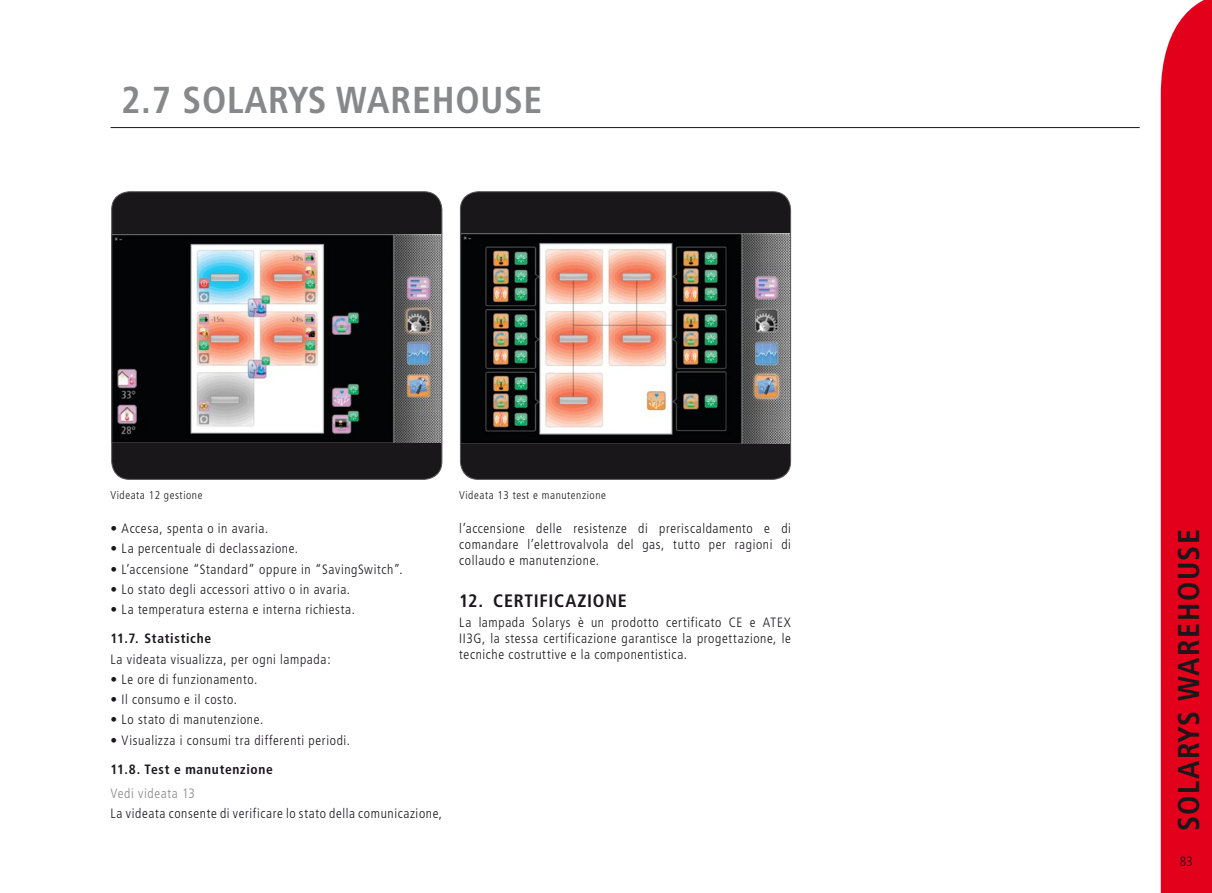
<style>
.page{position:relative;width:1212px;height:893px;background:#fff}
.page>*{position:absolute;margin:0;border:0;box-sizing:border-box;transform-origin:0 0}
.t1{font:700 condensed 37.5px "Frutiger";letter-spacing:.02em;color:#87888a}
.t2{font:700 condensed 30px "Frutiger";letter-spacing:.05em;color:#1a171b}
.t3{font:700 condensed 18px "Frutiger";color:#1a171b}
.t4{font:300 condensed 13.5px/16px "Frutiger";letter-spacing:.045em;color:#1a171b;text-align:justify}
.t5{font:700 condensed 13.5px "Frutiger";letter-spacing:.05em;color:#1a171b}
.t6{font:300 condensed 13.5px "Frutiger";letter-spacing:.045em;color:#87888a}
.t7{font:300 condensed 11.25px "Frutiger";letter-spacing:.05em;color:#1a171b}
</style>
<div class="page">
<div style="left:1161px;top:0;width:51px;height:893px;background:#e2001a"></div>
<hr style="left:111px;top:127px;width:1029px;height:1px;background:#1a171b">
<div style="left:112px;top:192px;width:330px;height:287px;background:#1a171b;border-radius:18px"></div>
<img style="left:113px;top:234px;width:327px;height:209px">
<div style="left:111px;top:191px;width:331px;height:289px;border:1px solid #58585a;border-radius:18px"></div>
<div style="left:460px;top:192px;width:330px;height:287px;background:#1a171b;border-radius:18px"></div>
<img style="left:462px;top:234px;width:327px;height:209px">
<div style="left:460px;top:191px;width:331px;height:289px;border:1px solid #58585a;border-radius:18px"></div>
<h1 class="t1" style="left:121px;top:78px;width:423px">2.7 SOLARYS WAREHOUSE</h1>
<p class="t7" style="left:111px;top:488px;width:93px">Videata 12 gestione</p>
<p class="t7" style="left:459px;top:488px;width:148px">Videata 13 test e manutenzione</p>
<p class="t4" style="left:111px;top:521px;width:159px">• Accesa, spenta o in avaria.</p>
<p class="t4" style="left:111px;top:541px;width:189px">• La percentuale di declassazione.</p>
<p class="t4" style="left:111px;top:561px;width:294px">• L’accensione “Standard” oppure in “SavingSwitch”.</p>
<p class="t4" style="left:111px;top:582px;width:241px">• Lo stato degli accessori attivo o in avaria.</p>
<p class="t4" style="left:111px;top:602px;width:246px">• La temperatura esterna e interna richiesta.</p>
<p class="t5" style="left:111px;top:630px;width:102px">11.7. Statistiche</p>
<p class="t4" style="left:111px;top:651px;width:222px">La videata visualizza, per ogni lampada:</p>
<p class="t4" style="left:111px;top:671px;width:148px">• Le ore di funzionamento.</p>
<p class="t4" style="left:111px;top:692px;width:128px">• Il consumo e il costo.</p>
<p class="t4" style="left:111px;top:712px;width:154px">• Lo stato di manutenzione.</p>
<p class="t4" style="left:111px;top:732px;width:241px">• Visualizza i consumi tra differenti periodi.</p>
<p class="t5" style="left:111px;top:761px;width:164px">11.8. Test e manutenzione</p>
<p class="t6" style="left:111px;top:786px;width:86px">Vedi videata 13</p>
<p class="t4" style="left:111px;top:806px;width:333px">La videata consente di verificare lo stato della comunicazione,</p>
<p class="t4" style="left:459px;top:521px;width:333px">l’accensione delle resistenze di preriscaldamento e di comandare l’elettrovalvola del gas, tutto per ragioni di collaudo e manutenzione.</p>
<h3 class="t3" style="left:459px;top:590px;width:56px">12. Certificazione</h3>
<p class="t4" style="left:459px;top:615px;width:333px">La lampada Solarys è un prodotto certificato CE e ATEX II3G, la stessa certificazione garantisce la progettazione, le tecniche costruttive e la componentistica.</p>
<h2 class="t2" style="left:1171px;top:831px;width:304px;rotate:-90deg">SOLARYS WAREHOUSE</h2>
<p class="t4" style="left:1180px;top:853px;width:14px">83</p>
</div>
